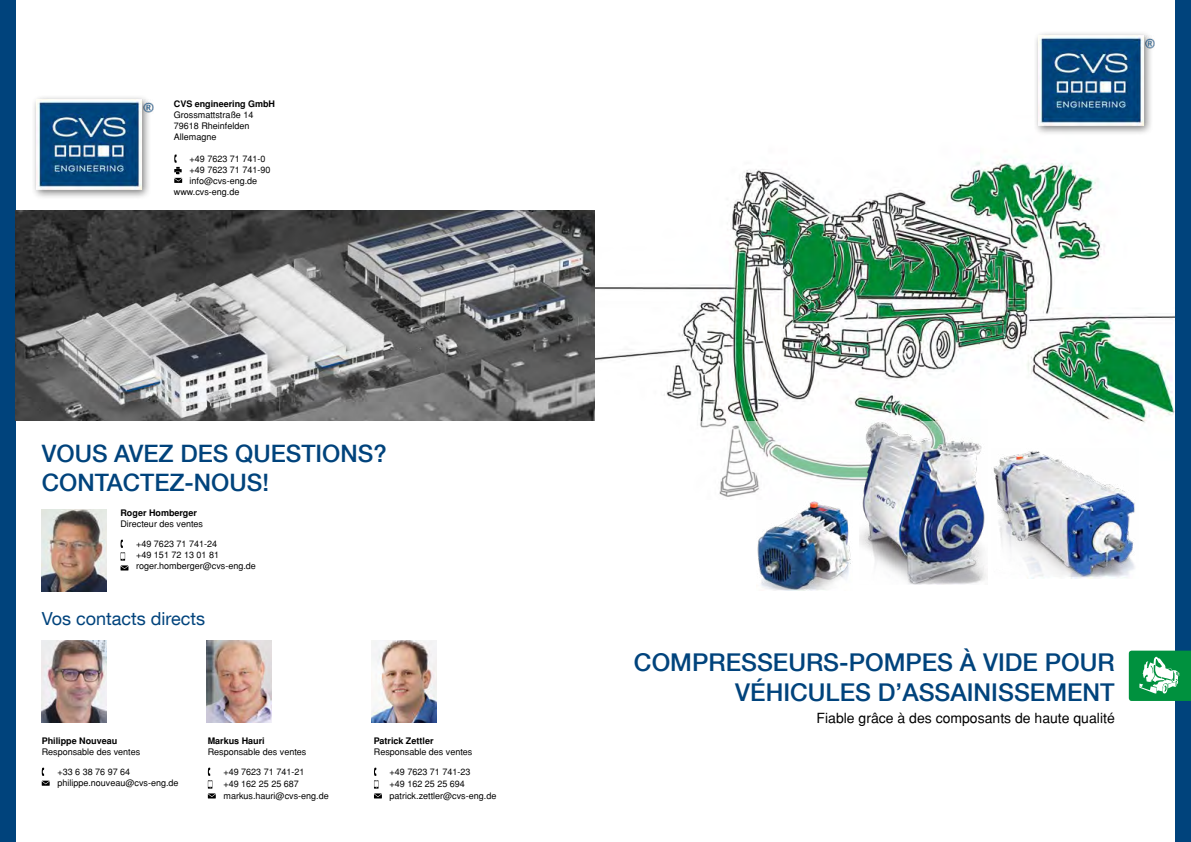
<style>
.page{position:relative;width:1191px;height:842px;background:#fff}
.page>*{position:absolute;margin:0;border:0;box-sizing:border-box;transform-origin:0 0}
.t1{font:500 24.5px/29.4px "Helvetica Neue LT Com";color:#00437c;text-align:right}
.t2{font:500 24px/28.8px "Helvetica Neue LT Com";color:#00437c}
.t3{font:18px "Helvetica Neue LT Com";color:#00437c}
.t4{font:14px "Helvetica";color:#000}
.t5{font:9px/19.5px "Helvetica";color:#000}
.t6{font:700 9px "Helvetica";color:#000}
</style>
<div class="page">
<div style="left:0;top:0;width:15px;height:842px;background:#00437c"></div>
<div style="left:31px;top:95px;width:121px;height:105px;background:#000;opacity:.5"></div>
<img style="left:36px;top:99px;width:107px;height:90px">
<img style="left:143px;top:99px;width:10px;height:16px">
<svg style="left:120px;top:540px;width:8px;height:30px"></svg>
<svg style="left:174px;top:154px;width:8px;height:29px"></svg>
<svg style="left:374px;top:768px;width:8px;height:30px"></svg>
<svg style="left:208px;top:768px;width:8px;height:30px"></svg>
<img style="left:42px;top:640px;width:65px;height:82px">
<svg style="left:41px;top:768px;width:9px;height:18px"></svg>
<img style="left:15px;top:210px;width:580px;height:211px">
<img style="left:41px;top:509px;width:65px;height:82px">
<img style="left:372px;top:640px;width:64px;height:82px">
<img style="left:207px;top:640px;width:64px;height:82px">
<img style="left:596px;top:161px;width:579px;height:260px">
<div style="left:1032px;top:31px;width:121px;height:105px;background:#000;opacity:.5"></div>
<img style="left:1038px;top:35px;width:107px;height:90px">
<img style="left:1145px;top:35px;width:10px;height:16px">
<div style="left:1175px;top:0;width:16px;height:842px;background:#00437c"></div>
<img style="left:757px;top:501px;width:94px;height:90px">
<img style="left:993px;top:451px;width:142px;height:128px">
<svg style="left:1128px;top:651px;width:63px;height:50px;background:#38a968"></svg>
<img style="left:859px;top:419px;width:128px;height:166px">
<p class="t6" style="left:174px;top:98px;width:103px">CVS engineering GmbH</p>
<p class="t5" style="left:174px;top:109px;width:81px;line-height:11px">Grossmattstraße 14<br>79618 Rheinfelden<br>Allemagne</p>
<p class="t5" style="left:190px;top:148px;width:77px">+49 7623 71 741-0</p>
<p class="t5" style="left:190px;top:159px;width:82px">+49 7623 71 741-90</p>
<p class="t5" style="left:190px;top:170px;width:69px">info@cvs-eng.de</p>
<p class="t5" style="left:174px;top:181px;width:67px">www.cvs-eng.de</p>
<h2 class="t2" style="left:42px;top:439px;width:346px">VOUS AVEZ DES QUESTIONS?<br>CONTACTEZ-NOUS!</h2>
<p class="t6" style="left:120px;top:508px;width:78px">Roger Homberger</p>
<p class="t5" style="left:136px;top:514px;width:82px;text-indent:-16px">Directeur des ventes +49 7623 71 741-24</p>
<p class="t5" style="left:136px;top:549px;width:121px;line-height:11px">+49 151 72 13 01 81 roger.homberger@cvs-eng.de</p>
<h3 class="t3" style="left:42px;top:608px;width:165px">Vos contacts directs</h3>
<p class="t6" style="left:42px;top:736px;width:77px">Philippe Nouveau</p>
<p class="t5" style="left:57px;top:742px;width:84px;text-indent:-16px">Responsable des ventes +33 6 38 76 97 64</p>
<p class="t5" style="left:57px;top:773px;width:123px">philippe.nouveau@cvs-eng.de</p>
<p class="t6" style="left:208px;top:736px;width:59px">Markus Hauri</p>
<p class="t5" style="left:208px;top:742px;width:100px;text-align:right">Responsable des ventes +49 7623 71 741-21</p>
<p class="t5" style="left:223px;top:778px;width:107px;line-height:11.9px">+49 162 25 25 687 markus.hauri@cvs-eng.de</p>
<p class="t6" style="left:374px;top:736px;width:61px">Patrick Zettler</p>
<p class="t5" style="left:374px;top:742px;width:100px;text-align:right">Responsable des ventes +49 7623 71 741-23</p>
<p class="t5" style="left:390px;top:778px;width:108px;line-height:11.9px">+49 162 25 25 694 patrick.zettler@cvs-eng.de</p>
<h1 class="t1" style="left:634px;top:648px;width:482px">COMPRESSEURS-POMPES À VIDE POUR<br>VÉHICULES D’ASSAINISSEMENT</h1>
<h3 class="t4" style="left:816px;top:710px;width:300px">Fiable grâce à des composants de haute qualité</h3>
</div>
